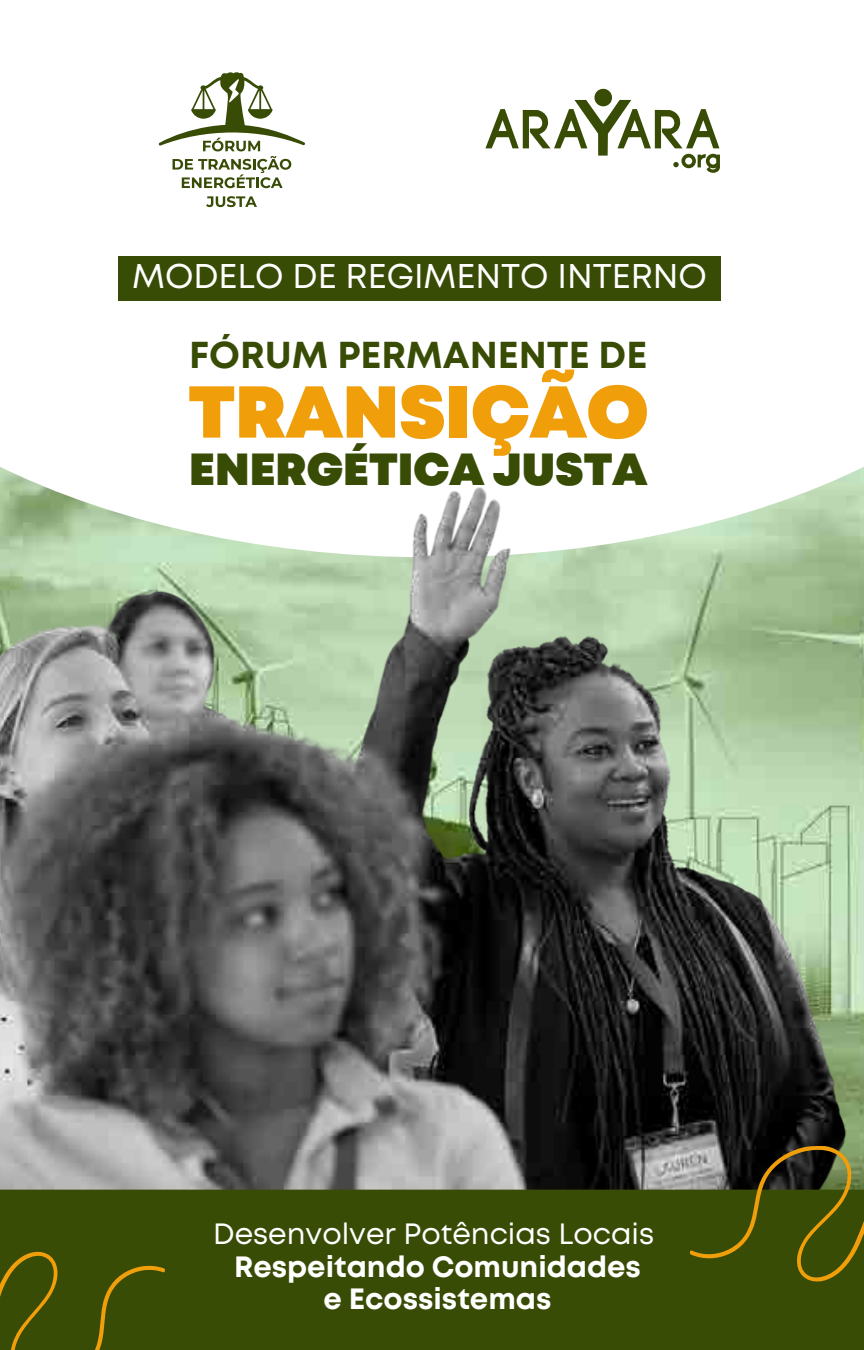
<style>
.page{position:relative;width:864px;height:1350px;background:#fff}
.page>*{position:absolute;margin:0;border:0;box-sizing:border-box;transform-origin:0 0}
.t1{font:900 73.35px "Mont";color:#f09f0a}
.t2{font:900 45px "Mont";color:#384c06}
.t3{font:700 37.35px "Mont";color:#384c06}
.t4{font:34.2px "Mont";color:#fff}
.t5{font:700 29.25px "Mont";color:#fff}
.t6{font:29.25px "Mont";color:#fff}
</style>
<div class="page">
<img style="left:0;top:467px;width:864px;height:723px">
<svg style="left:158px;top:72px;width:147px;height:116px"></svg>
<svg style="left:206px;top:196px;width:51px;height:11px"></svg>
<svg style="left:485px;top:89px;width:235px;height:84px"></svg>
<div style="left:177px;top:1190px;width:510px;height:160px;background:#384c06"></div>
<svg style="left:0;top:1082px;width:177px;height:268px;background:#656e42"></svg>
<svg style="left:687px;top:1139px;width:177px;height:211px;background:#434f13"></svg>
<div style="left:119px;top:257px;width:602px;height:44px;background:#384c06"></div>
<p class="t4" style="left:132px;top:263px;width:576px">MODELO DE REGIMENTO INTERNO</p>
<p class="t3" style="left:189px;top:340px;width:460px">FÓRUM PERMANENTE DE</p>
<p class="t1" style="left:188px;top:384px;width:462px">TRANSIÇÃO</p>
<p class="t2" style="left:189px;top:452px;width:460px">ENERGÉTICA JUSTA</p>
<p class="t6" style="left:213px;top:1222px;width:442px">Desenvolver Potências Locais</p>
<p class="t5" style="left:234px;top:1255px;width:408px">Respeitando Comunidades</p>
<p class="t5" style="left:323px;top:1288px;width:230px">e Ecossistemas</p>
</div>
